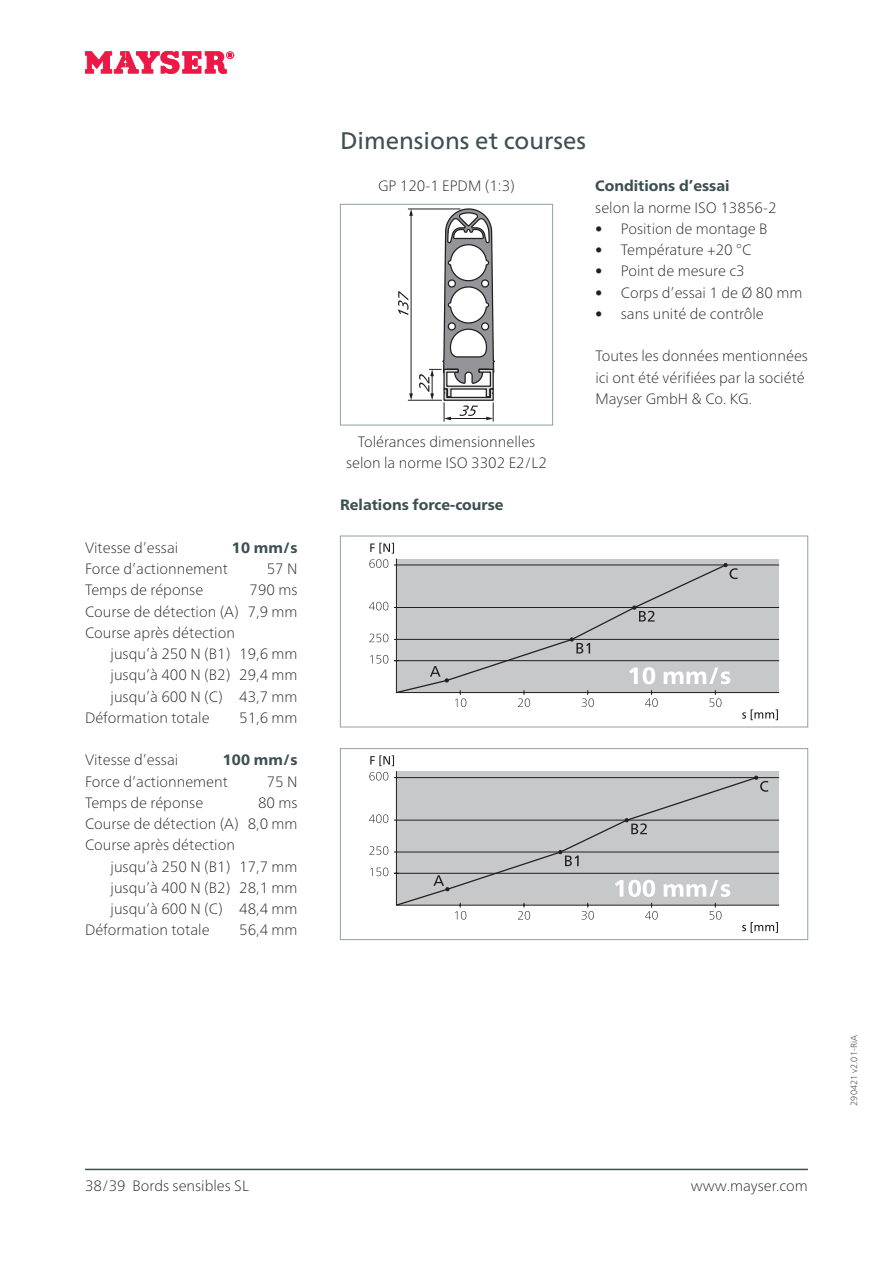
<style>
.page{position:relative;width:893px;height:1263px;background:#fff}
.page>*{position:absolute;margin:0;border:0;box-sizing:border-box;transform-origin:0 0}
.t1{font:24px "Frutiger Neue LTW1 G";color:#3d4f51}
.t2{font:100 15px/21.3px "Frutiger Neue LTW1 G";color:#231f20;text-align:justify}
.t3{font:800 15px "Frutiger Neue LTW1 G";color:#3d4f51}
.t4{font:100 9px "Frutiger Neue LTW1 G";color:#231f20}
.s1{font-weight:400}
</style>
<div class="page">
<hr style="left:85px;top:1169px;width:723px;height:1px;background:#3d4f51">
<svg style="left:85px;top:51px;width:150px;height:23px"></svg>
<svg style="left:369px;top:543px;width:409px;height:177px"></svg>
<div style="left:340px;top:536px;width:468px;height:191px;border:1px solid #90a0a3"></div>
<svg style="left:394px;top:771px;width:385px;height:137px;background:#c9cacc"></svg>
<svg style="left:395px;top:776px;width:363px;height:131px;background:#bfbfc1"></svg>
<svg style="left:455px;top:911px;width:11px;height:9px"></svg>
<svg style="left:645px;top:911px;width:13px;height:9px"></svg>
<svg style="left:518px;top:911px;width:12px;height:9px"></svg>
<svg style="left:582px;top:911px;width:12px;height:9px"></svg>
<svg style="left:710px;top:911px;width:11px;height:9px"></svg>
<svg style="left:742px;top:922px;width:36px;height:11px"></svg>
<svg style="left:370px;top:867px;width:18px;height:9px"></svg>
<svg style="left:369px;top:846px;width:19px;height:9px"></svg>
<svg style="left:369px;top:814px;width:19px;height:9px"></svg>
<svg style="left:369px;top:772px;width:19px;height:8px"></svg>
<svg style="left:370px;top:755px;width:24px;height:11px"></svg>
<svg style="left:615px;top:880px;width:40px;height:17px"></svg>
<svg style="left:664px;top:880px;width:66px;height:17px"></svg>
<svg style="left:433px;top:875px;width:16px;height:16px"></svg>
<svg style="left:558px;top:850px;width:21px;height:16px"></svg>
<svg style="left:625px;top:818px;width:22px;height:16px"></svg>
<svg style="left:754px;top:776px;width:14px;height:16px"></svg>
<div style="left:340px;top:748px;width:468px;height:192px;border:1px solid #90a0a3"></div>
<hr style="left:408px;top:209px;width:52px;height:1px;background:#231f20">
<hr style="left:408px;top:400px;width:34px;height:1px;background:#231f20">
<hr style="left:411px;top:215px;width:1px;height:180px;background:#231f20">
<svg style="left:409px;top:393px;width:4px;height:7px"></svg>
<svg style="left:409px;top:209px;width:4px;height:7px"></svg>
<svg style="left:398px;top:291px;width:10px;height:24px"></svg>
<svg style="left:419px;top:208px;width:76px;height:213px"></svg>
<div style="left:340px;top:204px;width:213px;height:221px;border:1px solid #90a0a3"></div>
<p class="t2" style="left:85px;top:536px;width:95px">Vitesse d’essai</p>
<p class="t3" style="left:232px;top:536px;width:67px">10 mm/s</p>
<p class="t2" style="left:85px;top:557px;width:144px">Force d’actionnement</p>
<p class="t2" style="left:267px;top:557px;width:32px">57 N</p>
<p class="t2" style="left:85px;top:578px;width:120px">Temps de réponse</p>
<p class="t2" style="left:85px;top:578px;width:214px;text-indent:164px">790 ms Course de détection (A) 7,9 mm Course après détection</p>
<p class="t2" style="left:111px;top:642px;width:189px">jusqu’à 250 N (B1) 19,6 mm</p>
<p class="t2" style="left:111px;top:663px;width:189px">jusqu’à 400 N (B2) 29,4 mm</p>
<p class="t2" style="left:111px;top:685px;width:189px">jusqu’à 600 N (C) 43,7 mm</p>
<p class="t2" style="left:85px;top:706px;width:126px">Déformation totale</p>
<p class="t2" style="left:239px;top:706px;width:60px">51,6 mm</p>
<p class="t2" style="left:85px;top:748px;width:95px">Vitesse d’essai</p>
<p class="t3" style="left:223px;top:749px;width:76px">100 mm/s</p>
<p class="t2" style="left:85px;top:770px;width:144px">Force d’actionnement</p>
<p class="t2" style="left:267px;top:770px;width:32px">75 N</p>
<p class="t2" style="left:85px;top:791px;width:120px">Temps de réponse</p>
<p class="t2" style="left:85px;top:791px;width:214px;text-indent:173px">80 ms Course de détection (A) 8,0 mm Course après détection</p>
<p class="t2" style="left:111px;top:855px;width:189px">jusqu’à 250 N (B1) 17,7 mm</p>
<p class="t2" style="left:111px;top:876px;width:189px">jusqu’à 400 N (B2) 28,1 mm</p>
<p class="t2" style="left:111px;top:897px;width:189px">jusqu’à 600 N (C) 48,4 mm</p>
<p class="t2" style="left:85px;top:918px;width:126px">Déformation totale</p>
<p class="t2" style="left:239px;top:918px;width:60px">56,4 mm</p>
<h1 class="t1" style="left:340px;top:123px;width:247px">Dimensions et courses</h1>
<p class="t2" style="left:378px;top:174px;width:138px">GP 120-1 EPDM (1:3)</p>
<p class="t3" style="left:595px;top:175px;width:136px">Conditions d’essai</p>
<p class="t2" style="left:595px;top:196px;width:183px">selon la norme ISO 13856-2</p>
<p class="t2" style="left:595px;top:217px;width:173px"><span class="s1">•</span> Position de montage B</p>
<p class="t2" style="left:595px;top:238px;width:158px"><span class="s1">•</span> Température +20 °C</p>
<p class="t2" style="left:595px;top:259px;width:151px"><span class="s1">•</span> Point de mesure c3</p>
<p class="t2" style="left:595px;top:281px;width:209px"><span class="s1">•</span> Corps d’essai 1 de Ø 80 mm</p>
<p class="t2" style="left:595px;top:302px;width:170px"><span class="s1">•</span> sans unité de contrôle</p>
<p class="t2" style="left:346px;top:430px;width:202px;text-align:center">Tolérances dimensionnelles selon la norme ISO 3302 E2/L2</p>
<p class="t3" style="left:340px;top:494px;width:165px">Relations force-course</p>
<p class="t2" style="left:595px;top:345px;width:214px;text-align:left">Toutes les données mentionnées ici ont été vérifiées par la société<br>Mayser GmbH &amp; Co. KG.</p>
<p class="t2" style="left:85px;top:1174px;width:165px">38/39 Bords sensibles SL</p>
<p class="t2" style="left:691px;top:1174px;width:119px">www.mayser.com</p>
<p class="t4" style="left:848px;top:1106px;width:72px;rotate:-90deg">290421 v2.01-RiA</p>
</div>
